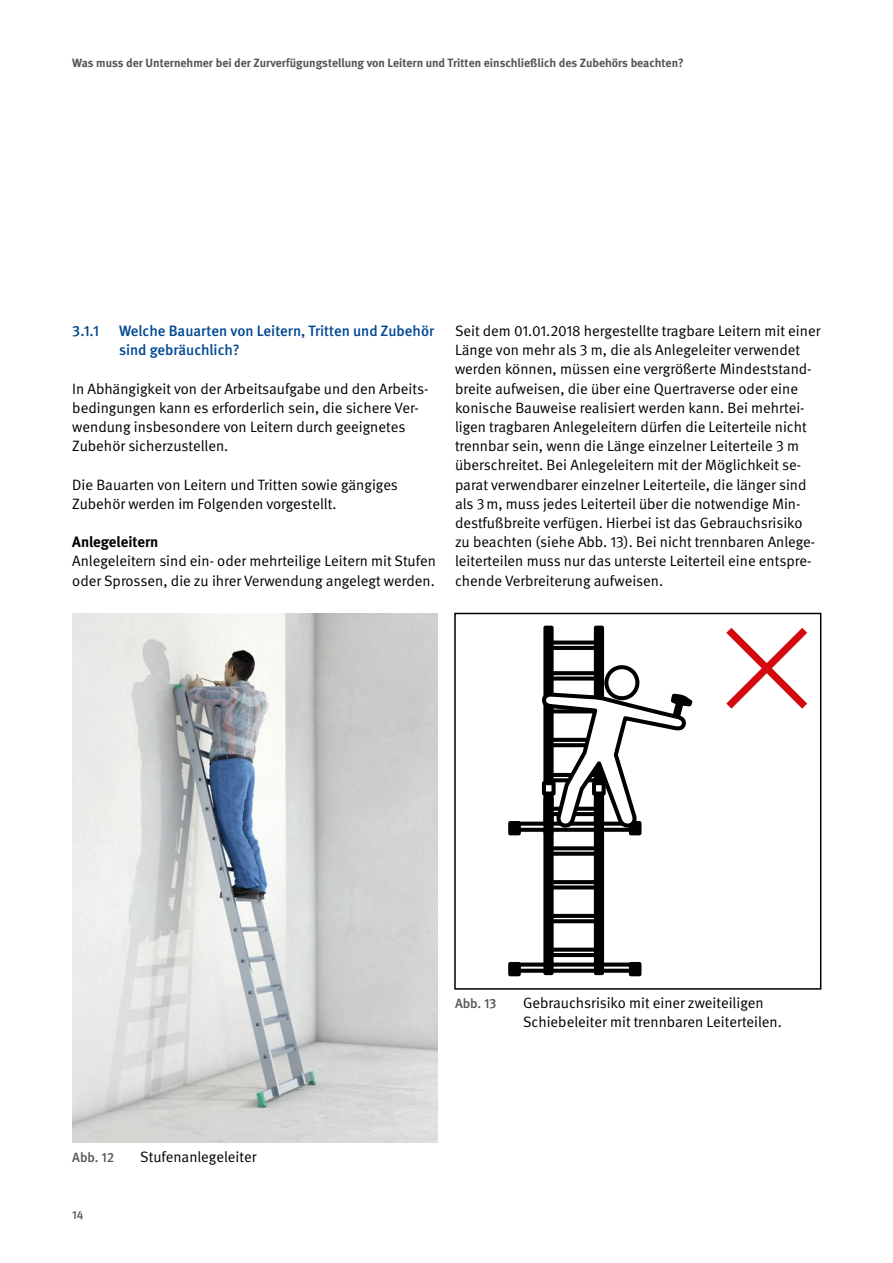
<style>
.page{position:relative;width:893px;height:1263px;background:#fff}
.page>*{position:absolute;margin:0;border:0;box-sizing:border-box;transform-origin:0 0}
.Fließtext_FT_Abstand_nach{font:15px/19.2px "DGUV Meta";color:#000}
.Überschriften_H3{font:500 15px/19.2px "DGUV Meta";color:#004893}
.Fließtext_FT_Abstand_vor{font:700 15px "DGUV Meta";color:#000}
.t1{font:500 13.5px "DGUV Meta";letter-spacing:-.005em;color:#565655}
.t2{font:700 12px "DGUV Meta";color:#565655}
.t3{font:500 12px "DGUV Meta";color:#565655}
</style>
<div class="page">
<img style="left:72px;top:613px;width:366px;height:529px">
<svg style="left:508px;top:625px;width:300px;height:352px"></svg>
<svg style="left:543px;top:834px;width:11px;height:141px;background:#0f0f0f"></svg>
<div style="left:594px;top:797px;width:10px;height:178px;background:#000"></div>
<svg style="left:521px;top:822px;width:19px;height:10px"></svg>
<div style="left:508px;top:821px;width:13px;height:14px;background:#000;border:4px solid #000"></div>
<div style="left:629px;top:821px;width:12px;height:14px;background:#000"></div>
<svg style="left:543px;top:626px;width:11px;height:208px"></svg>
<div style="left:594px;top:626px;width:10px;height:208px;background:#000"></div>
<svg style="left:540px;top:691px;width:154px;height:141px"></svg>
<div style="left:542px;top:781px;width:14px;height:14px;background:#fff;border:4px solid #000"></div>
<div style="left:592px;top:781px;width:14px;height:14px;background:#fff;border:4px solid #000"></div>
<div style="left:606px;top:667px;width:31px;height:31px;background:#fff;border-radius:50%"></div>
<div style="left:604px;top:665px;width:35px;height:35px;border:4px solid #000;border-radius:50%"></div>
<div style="left:454px;top:613px;width:367px;height:377px;border:2px solid #000"></div>
<p class="t2" style="left:72px;top:56px;width:613px">Was muss der Unternehmer bei der Zurverfügungstellung von Leitern und Tritten einschließlich des Zubehörs beachten?</p>
<h3 class="Überschriften_H3" style="left:72px;top:322px;width:28px">3.1.1</h3>
<h3 class="Überschriften_H3" style="left:119px;top:322px;width:317px">Welche Bauarten von Leitern, Tritten und Zubehör sind gebräuchlich?</h3>
<p class="Fließtext_FT_Abstand_nach" style="left:72px;top:379px;width:358px">In Abhängigkeit von der Arbeitsaufgabe und den Arbeits&shy;bedingungen kann es erforderlich sein, die sichere Ver&shy;wendung insbesondere von Leitern durch geeignetes Zubehör sicherzustellen.</p>
<p class="Fließtext_FT_Abstand_nach" style="left:72px;top:475px;width:327px">Die Bauarten von Leitern und Tritten sowie gängiges<br>Zubehör werden im Folgenden vorgestellt.</p>
<p class="Fließtext_FT_Abstand_vor" style="left:72px;top:533px;width:88px">Anlegeleitern</p>
<p class="Fließtext_FT_Abstand_nach" style="left:72px;top:552px;width:365px">Anlegeleitern sind ein- oder mehrteilige Leitern mit Stufen oder Sprossen, die zu ihrer Verwendung angelegt werden.</p>
<p class="Fließtext_FT_Abstand_nach" style="left:455px;top:322px;width:367px">Seit dem 01.01.2018 hergestellte tragbare Leitern mit einer Länge von mehr als 3 m, die als Anlegeleiter verwendet werden können, müssen eine vergrößerte Mindeststand&shy;breite aufweisen, die über eine Quertraverse oder eine konische Bauweise realisiert werden kann. Bei mehrtei&shy;ligen tragbaren Anlegeleitern dürfen die Leiterteile nicht trennbar sein, wenn die Länge einzelner Leiterteile 3 m überschreitet. Bei Anlegeleitern mit der Möglichkeit se&shy;parat verwendbarer einzelner Leiterteile, die länger sind als 3m, muss jedes Leiterteil über die notwendige Min&shy;destfußbreite verfügen. Hierbei ist das Gebrauchsrisiko zu beachten (siehe Abb. 13). Bei nicht trennbaren Anlege&shy;leiterteilen muss nur das unterste Leiterteil eine entspre&shy;chende Verbreiterung aufweisen.</p>
<p class="t1" style="left:72px;top:1149px;width:43px">Abb. 12</p>
<p class="Fließtext_FT_Abstand_nach" style="left:140px;top:1147px;width:118px">Stufenanlegeleiter</p>
<p class="t3" style="left:72px;top:1208px;width:13px">14</p>
<p class="t1" style="left:455px;top:995px;width:43px">Abb. 13</p>
<p class="Fließtext_FT_Abstand_nach" style="left:523px;top:994px;width:260px">Gebrauchsrisiko mit einer zweiteiligen<br>Schiebeleiter mit trennbaren Leiterteilen.</p>
</div>
